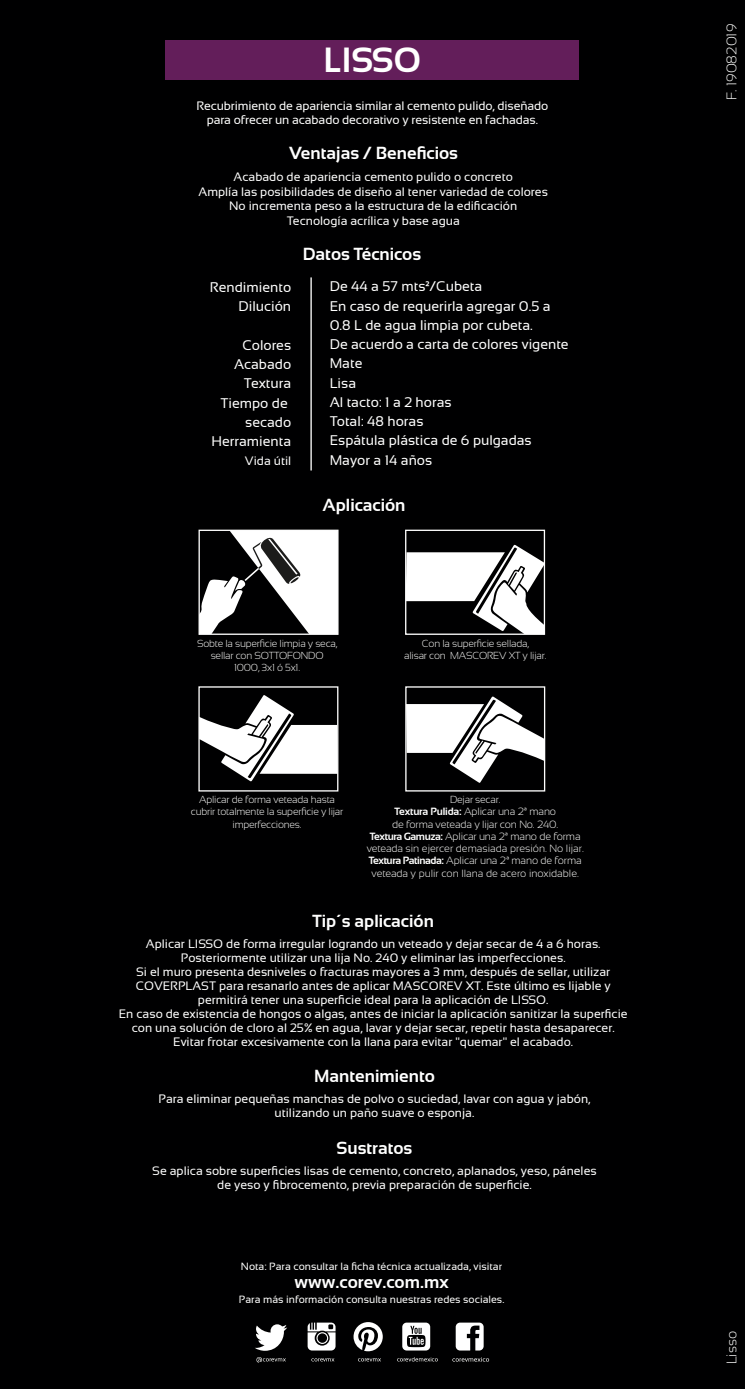
<style>
.page{position:relative;width:745px;height:1389px;background:#fff}
.page>*{position:absolute;margin:0;border:0;box-sizing:border-box;transform-origin:0 0}
.t1{font:700 35px "Sansation";color:#fff}
.t2{font:700 17.5px "Sansation";color:#fff}
.t3{font:14px/19.2px "Sansation";color:#fff;text-align:right}
.t4{font:300 14px "Sansation";color:#fff}
.t5{font:12.25px/14px "Sansation";color:#fff;text-align:center}
.t6{font:300 10.5px/12.2px "Sansation";letter-spacing:-.015em;color:#fff;text-align:center}
.t7{font:10.5px "Sansation";color:#fff}
.t8{font:300 10.15px/12.2px "Sansation";letter-spacing:-.02em;color:#fff;text-align:center}
.s1{font-weight:700}
</style>
<div class="page">
<div style="left:0;top:0;width:744px;height:1389px;background:#000001"></div>
<hr style="left:310px;top:277px;width:1px;height:194px;background:#fff">
<svg style="left:407px;top:544px;width:136px;height:89px"></svg>
<div style="left:405px;top:530px;width:140px;height:105px;border:1px solid #fff"></div>
<svg style="left:200px;top:695px;width:136px;height:87px"></svg>
<div style="left:198px;top:686px;width:140px;height:106px;border:1px solid #fff"></div>
<svg style="left:407px;top:696px;width:136px;height:87px"></svg>
<div style="left:405px;top:686px;width:140px;height:106px;border:1px solid #fff"></div>
<svg style="left:200px;top:532px;width:136px;height:101px"></svg>
<div style="left:198px;top:530px;width:140px;height:105px;border:1px solid #fff"></div>
<div style="left:166px;top:40px;width:412px;height:39px;background:#631e5a"></div>
<svg style="left:353px;top:1322px;width:29px;height:29px"></svg>
<svg style="left:255px;top:1324px;width:32px;height:27px"></svg>
<svg style="left:402px;top:1323px;width:28px;height:28px"></svg>
<svg style="left:455px;top:1323px;width:28px;height:28px"></svg>
<svg style="left:307px;top:1323px;width:28px;height:28px"></svg>
<svg style="left:256px;top:1357px;width:30px;height:6px"></svg>
<svg style="left:311px;top:1358px;width:23px;height:3px"></svg>
<svg style="left:358px;top:1358px;width:23px;height:3px"></svg>
<svg style="left:397px;top:1357px;width:40px;height:4px"></svg>
<svg style="left:452px;top:1357px;width:37px;height:5px"></svg>
<h1 class="t1" style="left:323px;top:47px;width:99px">LISSO</h1>
<p class="t5" style="left:196px;top:100px;width:353px">Recubrimiento de apariencia similar al cemento pulido, diseñado para ofrecer un acabado decorativo y resistente en fachadas.</p>
<h2 class="t2" style="left:289px;top:143px;width:170px">Ventajas / Beneficios</h2>
<p class="t5" style="left:198px;top:170px;width:351px;line-height:14.9px">Acabado de apariencia cemento pulido o concreto<br>Amplía las posibilidades de diseño al tener variedad de colores No incrementa peso a la estructura de la edificación Tecnología acrílica y base agua</p>
<p class="t3" style="left:210px;top:279px;width:83px">Rendimiento<br>Dilución</p>
<p class="t3" style="left:211px;top:337px;width:81px">Colores<br>Acabado<br>Textura<br>Tiempo de secado<br>Herramienta</p>
<p class="t5" style="left:245px;top:455px;width:48px">Vida útil</p>
<h2 class="t2" style="left:303px;top:248px;width:120px">Datos Técnicos</h2>
<p class="t3" style="left:329px;top:278px;width:240px;text-align:left">De 44 a 57 mts²/Cubeta<br>En caso de requerirla agregar 0.5 a<br>0.8 L de agua limpia por cubeta.<br>De acuerdo a carta de colores vigente<br>Mate<br>Lisa<br>Al tacto: 1 a 2 horas<br>Total: 48 horas<br>Espátula plástica de 6 pulgadas<br>Mayor a 14 años</p>
<h2 class="t2" style="left:322px;top:498px;width:84px">Aplicación</h2>
<p class="t8" style="left:197px;top:637px;width:142px">Sobte la superficie limpia y seca, sellar con SOTTOFONDO<br>1000, 3x1 ó 5x1.</p>
<p class="t8" style="left:404px;top:637px;width:144px">Con la superficie sellada,<br>alisar con MASCOREV XT y lijar.</p>
<p class="t8" style="left:191px;top:793px;width:154px">Aplicar de forma veteada hasta cubrir totalmente la superficie y lijar imperfecciones.</p>
<p class="t8" style="left:450px;top:793px;width:52px">Dejar secar.</p>
<p class="t6" style="left:366px;top:805px;width:218px"><span class="s1">Textura Pulida:</span> Aplicar una 2ª mano<br>de forma veteada y lijar con No. 240.<br><span class="s1">Textura Gamuza:</span> Aplicar una 2ª mano de forma veteada sin ejercer demasiada presión. No lijar.<br><span class="s1">Textura Patinada:</span> Aplicar una 2ª mano de forma veteada y pulir con llana de acero inoxidable.</p>
<h2 class="t2" style="left:312px;top:915px;width:123px">Tip´s aplicación</h2>
<p class="t5" style="left:119px;top:938px;width:510px">Aplicar LISSO de forma irregular logrando un veteado y dejar secar de 4 a 6 horas.<br>Posteriormente utilizar una lija No. 240 y eliminar las imperfecciones.<br>Si el muro presenta desniveles o fracturas mayores a 3 mm, después de sellar, utilizar COVERPLAST para resanarlo antes de aplicar MASCOREV XT. Este último es lijable y permitirá tener una superficie ideal para la aplicación de LISSO.<br>En caso de existencia de hongos o algas, antes de iniciar la aplicación sanitizar la superficie con una solución de cloro al 25% en agua, lavar y dejar secar, repetir hasta desaparecer.<br>Evitar frotar excesivamente con la llana para evitar "quemar" el acabado.</p>
<h2 class="t2" style="left:314px;top:1070px;width:122px">Mantenimiento</h2>
<p class="t5" style="left:158px;top:1093px;width:433px">Para eliminar pequeñas manchas de polvo o suciedad, lavar con agua y jabón, utilizando un paño suave o esponja.</p>
<h2 class="t2" style="left:336px;top:1142px;width:77px">Sustratos</h2>
<p class="t5" style="left:152px;top:1164px;width:445px">Se aplica sobre superficies lisas de cemento, concreto, aplanados, yeso, páneles de yeso y fibrocemento, previa preparación de superficie.</p>
<p class="t7" style="left:241px;top:1260px;width:263px">Nota: Para consultar la ficha técnica actualizada, visitar</p>
<h2 class="t2" style="left:294px;top:1275px;width:155px">www.corev.com.mx</h2>
<p class="t7" style="left:239px;top:1295px;width:267px">Para más información consulta nuestras redes sociales.</p>
<p class="t4" style="left:723px;top:100px;width:77px;rotate:-90deg">F. 19082019</p>
<p class="t4" style="left:723px;top:1364px;width:35px;rotate:-90deg">Lisso</p>
</div>
